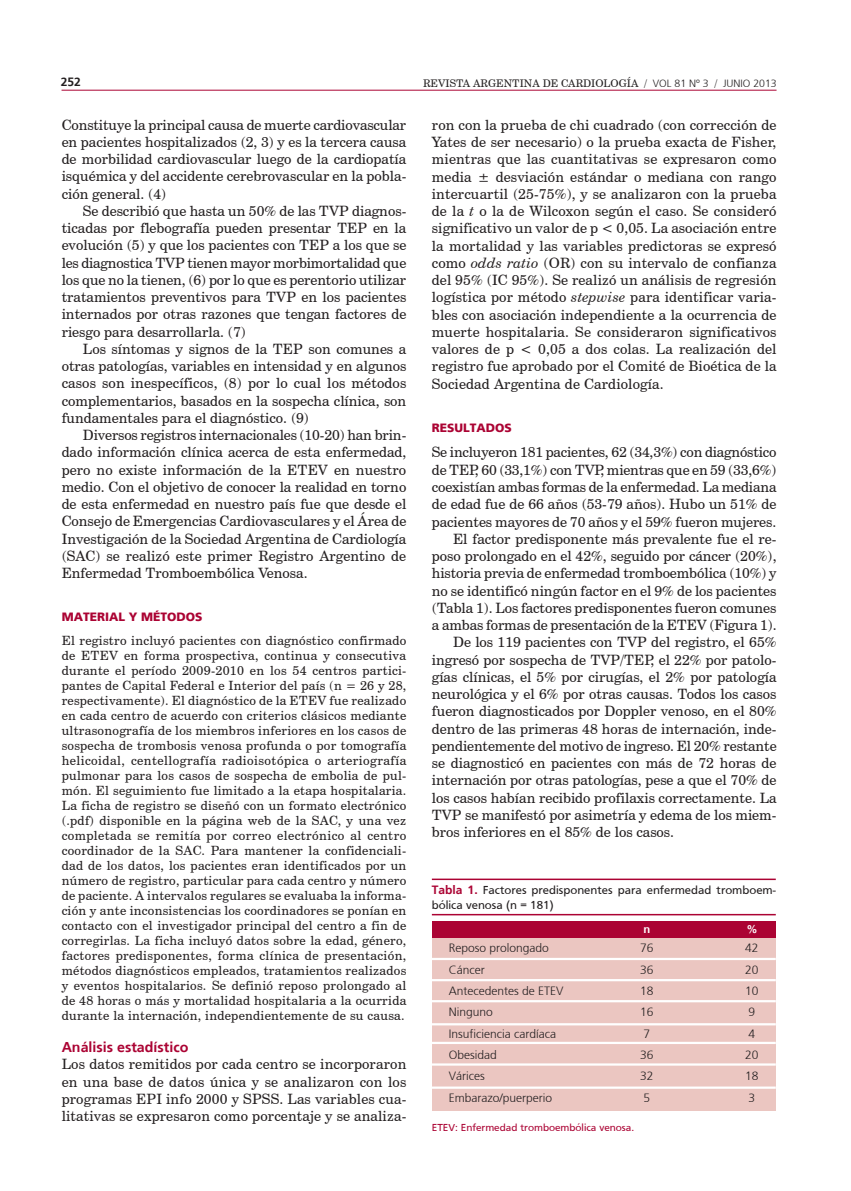
<style>
.page{position:relative;width:851px;height:1191px;background:#fff}
.page>*{position:absolute;margin:0;border:0;box-sizing:border-box;transform-origin:0 0}
.texto{font:14.25px/17.2px "Century Schoolbook BT";color:#231f20;text-align:justify}
.texto1{font:14.25px/17.2px "Century Schoolbook BT";letter-spacing:.005em;color:#231f20;text-align:justify}
.subtit1n{font:700 14.25px "Frutiger";color:#ab0333}
.texto2{font:12.75px/15px "Century Schoolbook BT";letter-spacing:.02em;color:#231f20;text-align:justify}
.tabla{font:300 12px "Frutiger";color:#231f20}
.tabla_tit{font:12px/14.4px "Frutiger";color:#231f20}
.subtit{font:900 12px "Frutiger";color:#ab0333}
.t1{font:700 12px "Frutiger";color:#231f20}
.tabla-2{font:700 11.25px "Frutiger";color:#fff}
.texto-2{font:10.5px "Century Schoolbook BT";color:#231f20}
.tabla_pie{font:10.5px "Frutiger";color:#ab0333}
.s1{font-family:"Frutiger";font-weight:300}
.s2{font-style:italic}
.s3{font-weight:700;color:#ab0333}
</style>
<div class="page">
<hr style="left:62px;top:90px;width:714px;height:1px;background:#ab0333">
<div style="left:432px;top:921px;width:343px;height:17px;background:#ab0333"></div>
<div style="left:432px;top:938px;width:344px;height:172px;background:#ebc6c1"></div>
<hr style="left:432px;top:957px;width:343px;height:3px;background:#fff">
<hr style="left:432px;top:979px;width:343px;height:2px;background:#fff">
<hr style="left:432px;top:1000px;width:343px;height:2px;background:#fff">
<hr style="left:432px;top:1023px;width:343px;height:2px;background:#fff">
<hr style="left:432px;top:1041px;width:343px;height:3px;background:#fff">
<hr style="left:432px;top:1063px;width:343px;height:2px;background:#fff">
<hr style="left:432px;top:1086px;width:343px;height:2px;background:#fff">
<hr style="left:432px;top:878px;width:343px;height:2px;background:#ab0333">
<hr style="left:432px;top:914px;width:343px;height:1px;background:#ab0333">
<p class="t1" style="left:61px;top:75px;width:22px">252</p>
<p class="texto-2" style="left:423px;top:77px;width:355px">REVISTA ARGENTINA DE CARDIOLOGÍA / <span class="s1">VOL 81 Nº 3</span> / <span class="s1">JUNIO 2013</span></p>
<p class="texto1" style="left:62px;top:116px;width:346px">Constituye la principal causa de muerte cardiovascular en pacientes hospitalizados (2, 3) y es la tercera causa de morbilidad cardiovascular luego de la cardiopatía isquémica y del accidente cerebrovascular en la pobla&shy;ción general. (4)</p>
<p class="texto" style="left:62px;top:202px;width:346px;text-indent:21px">Se describió que hasta un 50% de las TVP diagnos&shy;ticadas por flebografía pueden presentar TEP en la evolución (5) y que los pacientes con TEP a los que se les diagnostica TVP tienen mayor morbimortalidad que los que no la tienen, (6) por lo que es perentorio utilizar tratamientos preventivos para TVP en los pacientes internados por otras razones que tengan factores de riesgo para desarrollarla. (7)</p>
<p class="texto" style="left:62px;top:340px;width:346px;text-indent:21px">Los síntomas y signos de la TEP son comunes a otras patologías, variables en intensidad y en algunos casos son inespecíficos, (8) por lo cual los métodos complementarios, basados en la sospecha clínica, son fundamentales para el diagnóstico. (9)</p>
<p class="texto" style="left:62px;top:426px;width:346px;text-indent:21px">Diversos registros internacionales (10-20) han brin&shy;dado información clínica acerca de esta enfermedad, pero no existe información de la ETEV en nuestro medio. Con el objetivo de conocer la realidad en torno de esta enfermedad en nuestro país fue que desde el Consejo de Emergencias Cardiovasculares y el Área de Investigación de la Sociedad Argentina de Cardiología (SAC) se realizó este primer Registro Argentino de Enfermedad Tromboembólica Venosa.</p>
<p class="subtit" style="left:62px;top:610px;width:142px">MATERIAL Y MÉTODOS</p>
<p class="texto2" style="left:62px;top:632px;width:346px">El registro incluyó pacientes con diagnóstico confirmado de ETEV en forma prospectiva, continua y consecutiva durante el período 2009-2010 en los 54 centros partici&shy;pantes de Capital Federal e Interior del país (n = 26 y 28, respectivamente). El diagnóstico de la ETEV fue realizado en cada centro de acuerdo con criterios clásicos mediante ultrasonografía de los miembros inferiores en los casos de sospecha de trombosis venosa profunda o por tomografía helicoidal, centellografía radioisotópica o arteriografía pulmonar para los casos de sospecha de embolia de pul&shy;món. El seguimiento fue limitado a la etapa hospitalaria.<br>La ficha de registro se diseñó con un formato electrónico (.pdf) disponible en la página web de la SAC, y una vez completada se remitía por correo electrónico al centro coordinador de la SAC. Para mantener la confidenciali&shy;dad de los datos, los pacientes eran identificados por un número de registro, particular para cada centro y número de paciente. A intervalos regulares se evaluaba la informa&shy;ción y ante inconsistencias los coordinadores se ponían en contacto con el investigador principal del centro a fin de corregirlas. La ficha incluyó datos sobre la edad, género, factores predisponentes, forma clínica de presentación, métodos diagnósticos empleados, tratamientos realizados y eventos hospitalarios. Se definió reposo prolongado al de 48 horas o más y mortalidad hospitalaria a la ocurrida durante la internación, independientemente de su causa.</p>
<p class="subtit1n" style="left:62px;top:1038px;width:128px">Análisis estadístico</p>
<p class="texto1" style="left:62px;top:1055px;width:346px">Los datos remitidos por cada centro se incorporaron en una base de datos única y se analizaron con los programas EPI info 2000 y SPSS. Las variables cua&shy;litativas se expresaron como porcentaje y se analiza-</p>
<p class="texto1" style="left:432px;top:116px;width:346px">ron con la prueba de chi cuadrado (con corrección de Yates de ser necesario) o la prueba exacta de Fisher, mientras que las cuantitativas se expresaron como media ± desviación estándar o mediana con rango intercuartil (25-75%), y se analizaron con la prueba de la <span class="s2">t</span> o la de Wilcoxon según el caso. Se consideró significativo un valor de p &lt; 0,05. La asociación entre la mortalidad y las variables predictoras se expresó como <span class="s2">odds ratio</span> (OR) con su intervalo de confianza del 95% (IC 95%). Se realizó un análisis de regresión logística por método <span class="s2">stepwise</span> para identificar varia&shy;bles con asociación independiente a la ocurrencia de muerte hospitalaria. Se consideraron significativos valores de p &lt; 0,05 a dos colas. La realización del registro fue aprobado por el Comité de Bioética de la Sociedad Argentina de Cardiología.</p>
<p class="subtit" style="left:432px;top:420px;width:82px">RESULTADOS</p>
<p class="texto1" style="left:432px;top:443px;width:346px">Se incluyeron 181 pacientes, 62 (34,3%) con diagnóstico de TEP, 60 (33,1%) con TVP, mientras que en 59 (33,6%) coexistían ambas formas de la enfermedad. La mediana de edad fue de 66 años (53-79 años). Hubo un 51% de pacientes mayores de 70 años y el 59% fueron mujeres.</p>
<p class="texto" style="left:432px;top:530px;width:346px;text-indent:21px">El factor predisponente más prevalente fue el re&shy;poso prolongado en el 42%, seguido por cáncer (20%), historia previa de enfermedad tromboembólica (10%) y no se identificó ningún factor en el 9% de los pacientes (Tabla 1). Los factores predisponentes fueron comunes a ambas formas de presentación de la ETEV (Figura 1).</p>
<p class="texto" style="left:432px;top:633px;width:346px;text-indent:21px">De los 119 pacientes con TVP del registro, el 65% ingresó por sospecha de TVP/TEP, el 22% por patolo&shy;gías clínicas, el 5% por cirugías, el 2% por patología neurológica y el 6% por otras causas. Todos los casos fueron diagnosticados por Doppler venoso, en el 80% dentro de las primeras 48 horas de internación, inde&shy;pendientemente del motivo de ingreso. El 20% restante se diagnosticó en pacientes con más de 72 horas de internación por otras patologías, pese a que el 70% de los casos habían recibido profilaxis correctamente. La TVP se manifestó por asimetría y edema de los miem&shy;bros inferiores en el 85% de los casos.</p>
<p class="tabla_tit" style="left:432px;top:883px;width:345px"><span class="s3">Tabla 1.</span> Factores predisponentes para enfermedad tromboem&shy;bólica venosa (n = 181)</p>
<p class="tabla-2" style="left:643px;top:922px;width:8px">n</p>
<p class="tabla-2" style="left:746px;top:922px;width:13px">%</p>
<p class="tabla" style="left:448px;top:941px;width:102px">Reposo prolongado</p>
<p class="tabla" style="left:640px;top:941px;width:15px">76</p>
<p class="tabla" style="left:745px;top:941px;width:15px">42</p>
<p class="tabla" style="left:448px;top:962px;width:37px">Cáncer</p>
<p class="tabla" style="left:640px;top:962px;width:15px">36</p>
<p class="tabla" style="left:745px;top:962px;width:15px">20</p>
<p class="tabla" style="left:448px;top:984px;width:116px">Antecedentes de ETEV</p>
<p class="tabla" style="left:640px;top:984px;width:15px">18</p>
<p class="tabla" style="left:745px;top:984px;width:15px">10</p>
<p class="tabla" style="left:448px;top:1005px;width:46px">Ninguno</p>
<p class="tabla" style="left:640px;top:1005px;width:15px">16</p>
<p class="tabla" style="left:748px;top:1005px;width:8px">9</p>
<p class="tabla" style="left:448px;top:1026px;width:109px">Insuficiencia cardíaca</p>
<p class="tabla" style="left:643px;top:1026px;width:8px">7</p>
<p class="tabla" style="left:748px;top:1026px;width:8px">4</p>
<p class="tabla" style="left:448px;top:1048px;width:50px">Obesidad</p>
<p class="tabla" style="left:640px;top:1048px;width:15px">36</p>
<p class="tabla" style="left:745px;top:1048px;width:15px">20</p>
<p class="tabla" style="left:448px;top:1069px;width:37px">Várices</p>
<p class="tabla" style="left:640px;top:1069px;width:15px">32</p>
<p class="tabla" style="left:745px;top:1069px;width:15px">18</p>
<p class="tabla" style="left:448px;top:1090px;width:105px">Embarazo/puerperio</p>
<p class="tabla" style="left:643px;top:1090px;width:8px">5</p>
<p class="tabla" style="left:748px;top:1090px;width:8px">3</p>
<p class="tabla_pie" style="left:432px;top:1121px;width:204px">ETEV: Enfermedad tromboembólica venosa.</p>
</div>
